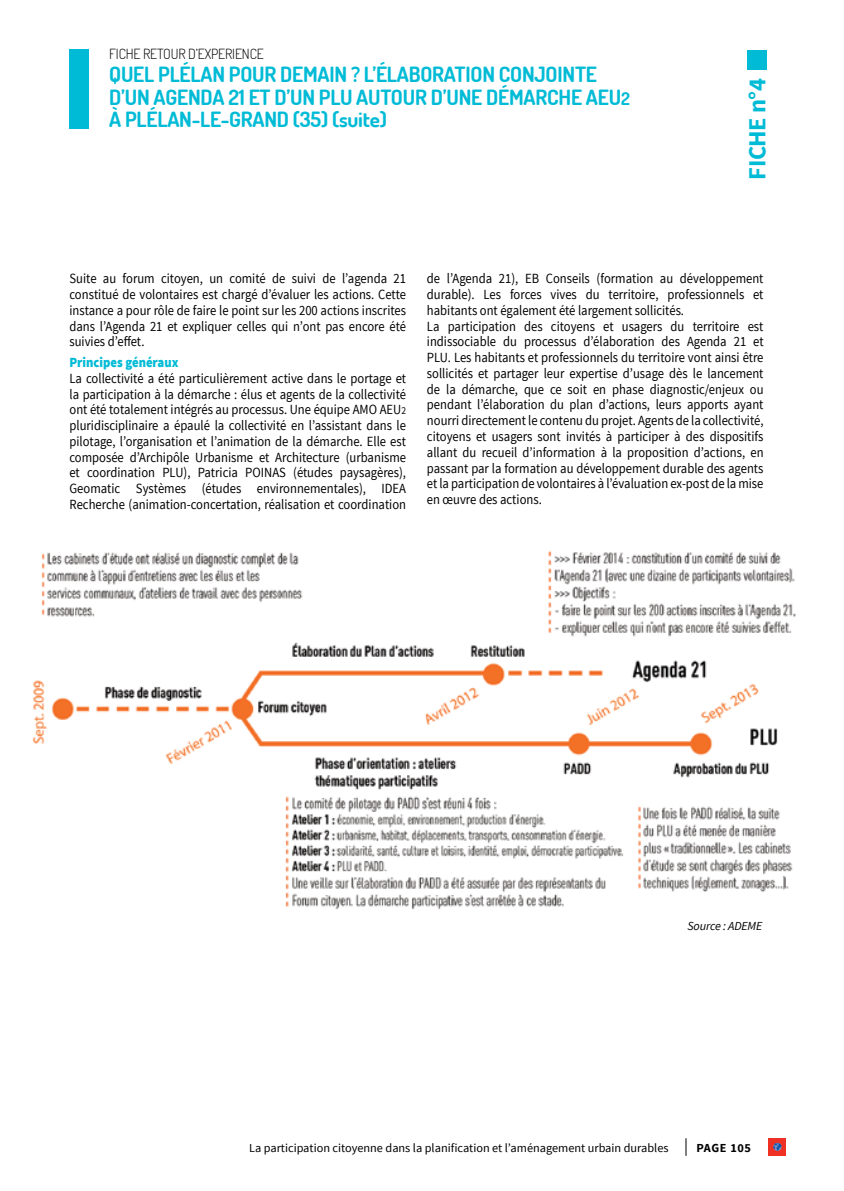
<style>
.page{position:relative;width:844px;height:1191px;background:#fff}
.page>*{position:absolute;margin:0;border:0;box-sizing:border-box;transform-origin:0 0}
.t1{font:700 24.5px "Source Sans Pro";letter-spacing:-.02em;color:#00bbd6}
.t2{font:700 21px/22.8px "Dosis";letter-spacing:-.01em;color:#00bbd6}
.t3{font:14px/15.8px "Source Sans Pro";color:#000;text-align:justify;scale:.9 1}
.t4{font:300 14px "Dosis";letter-spacing:-.01em;color:#000}
.t5{font:900 14px "Source Sans Pro";color:#00bbd6;scale:.9 1}
.t6{font:12.25px "Source Sans Pro";color:#000}
.t7{font:italic 12.25px "Source Sans Pro";letter-spacing:-.01em;color:#000}
.t8{font:700 12.25px "Source Sans Pro";letter-spacing:.05em;color:#000}
.s1{font-size:17.5px}
.s2{font-size:10.5px}
</style>
<div class="page">
<svg style="left:685px;top:1138px;width:1px;height:17px"></svg>
<div style="left:768px;top:1138px;width:18px;height:17px;background:#ee3124"></div>
<svg style="left:773px;top:1142px;width:8px;height:9px"></svg>
<div style="left:747px;top:50px;width:19px;height:19px;background:#00bbd6"></div>
<div style="left:69px;top:50px;width:20px;height:79px;background:#00bbd6"></div>
<img style="left:32px;top:551px;width:764px;height:358px">
<p class="t4" style="left:109px;top:45px;width:156px">FICHE RETOUR D’EXPERIENCE</p>
<h2 class="t2" style="left:109px;top:62px;width:522px">QUEL PLÉLAN POUR DEMAIN ? L’ÉLABORATION CONJOINTE<br>D’UN AGENDA 21 ET D’UN PLU AUTOUR D’UNE DÉMARCHE AEU<span class="s1">2<br></span>À PLÉLAN-LE-GRAND (35) (suite)</h2>
<h1 class="t1" style="left:741px;top:180px;width:103px;rotate:-90deg">FICHE n°4</h1>
<p class="t3" style="left:69px;top:271px;width:375px">Suite au forum citoyen, un comité de suivi de l’agenda 21 constitué de volontaires est chargé d’évaluer les actions. Cette instance a pour rôle de faire le point sur les 200 actions inscrites dans l’Agenda 21 et expliquer celles qui n’ont pas encore été suivies d’effet.</p>
<p class="t5" style="left:69px;top:353px;width:122px">Principes généraux</p>
<p class="t3" style="left:69px;top:371px;width:375px">La collectivité a été particulièrement active dans le portage et la participation à la démarche : élus et agents de la collectivité ont été totalement intégrés au processus. Une équipe AMO AEU<span class="s2">2 </span>pluridisciplinaire a épaulé la collectivité en l’assistant dans le pilotage, l’organisation et l’animation de la démarche. Elle est composée d’Archipôle Urbanisme et Architecture (urbanisme et coordination PLU), Patricia POINAS (études paysagères), Geomatic Systèmes (études environnementales), IDEA Recherche (animation-concertation, réalisation et coordination</p>
<p class="t3" style="left:427px;top:271px;width:375px;text-align:left">de l’Agenda 21), EB Conseils (formation au développement durable). Les forces vives du territoire, professionnels et habitants ont également été largement sollicités.<br>La participation des citoyens et usagers du territoire est indissociable du processus d’élaboration des Agenda 21 et PLU. Les habitants et professionnels du territoire vont ainsi être sollicités et partager leur expertise d’usage dès le lancement de la démarche, que ce soit en phase diagnostic/enjeux ou pendant l’élaboration du plan d’actions, leurs apports ayant nourri directement le contenu du projet. Agents de la collectivité, citoyens et usagers sont invités à participer à des dispositifs allant du recueil d’information à la proposition d’actions, en passant par la formation au développement durable des agents et la participation de volontaires à l’évaluation ex-post de la mise en œuvre des actions.</p>
<p class="t7" style="left:687px;top:919px;width:76px">Source : ADEME</p>
<p class="t6" style="left:249px;top:1140px;width:421px">La participation citoyenne dans la planification et l’aménagement urbain durables</p>
<p class="t8" style="left:696px;top:1139px;width:56px">PAGE 105</p>
</div>
